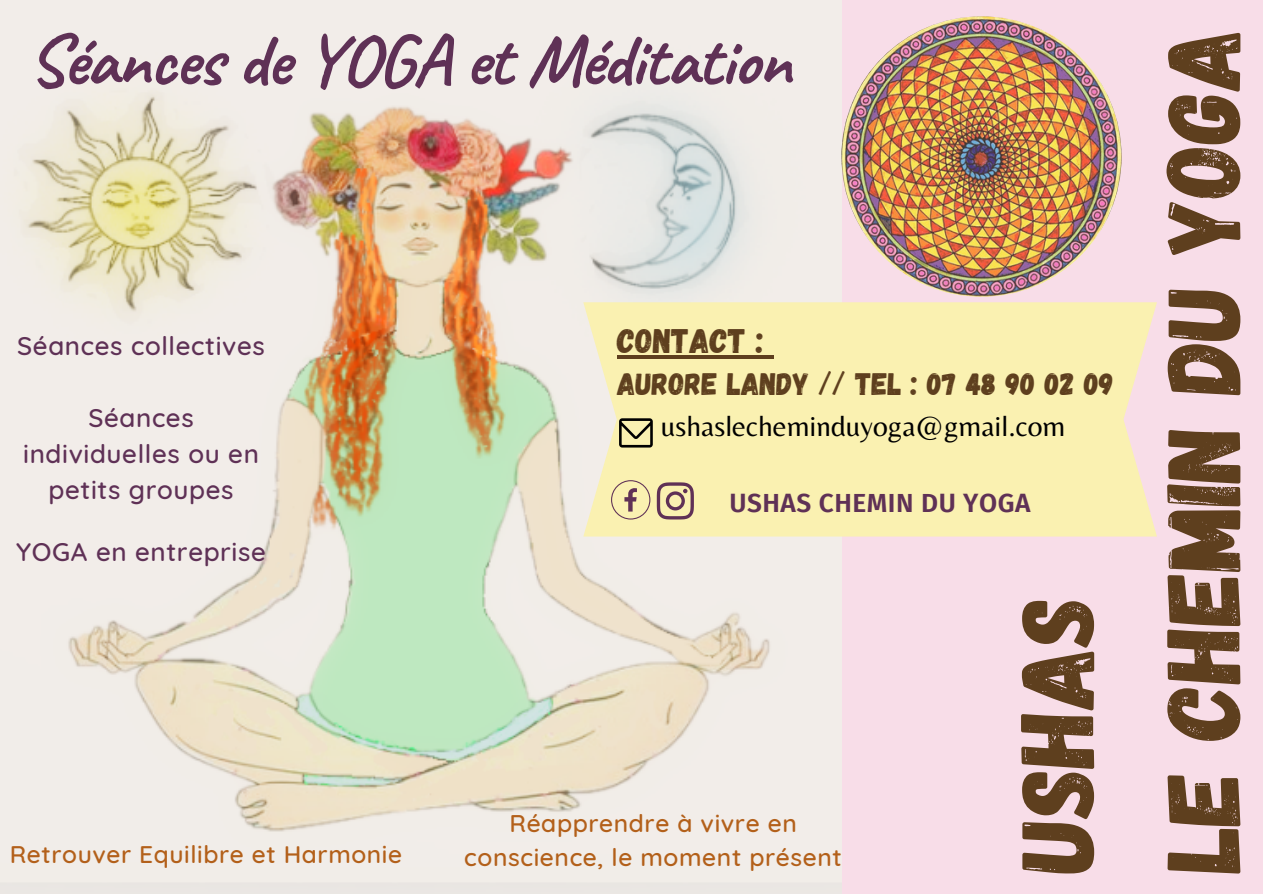
<style>
.page{position:relative;width:1263px;height:894px;background:#fff}
.page>*{position:absolute;margin:0;border:0;box-sizing:border-box;transform-origin:0 0}
.t1{font:104.55px "Gagalin";letter-spacing:-.01em;color:#5e3f1e}
.t2{font:700 73.5px "Caveat";letter-spacing:-.02em;color:#5f3156}
.t3{font:34.05px "Gagalin";color:#5e3f1e}
.t4{font:31.05px "Gagalin";color:#5e3f1e}
.t5{font:29.55px "Belleza";color:#000}
.t6{font:600 26.25px "Fira Sans";letter-spacing:.02em;color:#5f3156}
.t7{font:500 25.95px/36px "Quicksand";letter-spacing:.025em;color:#5f3156;text-align:center}
.t8{font:500 24.6px "Quicksand";letter-spacing:.025em;color:#b3601a}
.t9{font:500 24.45px "Quicksand";letter-spacing:.025em;color:#b3601a}
</style>
<div class="page">
<div style="left:0;top:0;width:1263px;height:893px;background:#f8dde8"></div>
<img style="left:0;top:0;width:841px;height:893px">
<img style="left:841px;top:16px;width:281px;height:281px;border-radius:50%">
<div style="left:583px;top:302px;width:574px;height:234px;background:#faf1b1"></div>
<hr style="left:617px;top:355px;width:147px;height:3px;background:#5e3f1e">
<svg style="left:764px;top:355px;width:10px;height:3px"></svg>
<svg style="left:611px;top:480px;width:39px;height:39px;background:#decea0"></svg>
<svg style="left:657px;top:482px;width:37px;height:37px"></svg>
<svg style="left:619px;top:418px;width:34px;height:29px"></svg>
<p class="t2" style="left:28px;top:14px;width:765px">Séances de YOGA et Méditation</p>
<p class="t7" style="left:17px;top:327px;width:249px">Séances collectives</p>
<p class="t7" style="left:23px;top:399px;width:237px">Séances individuelles ou en petits groupes</p>
<p class="t7" style="left:16px;top:533px;width:251px">YOGA en entreprise</p>
<p class="t3" style="left:617px;top:318px;width:148px">CONTACT :</p>
<p class="t4" style="left:617px;top:364px;width:498px">AURORE LANDY // TEL : 07 48 90 02 09</p>
<p class="t5" style="left:661px;top:408px;width:406px">ushaslecheminduyoga@gmail.com</p>
<p class="t6" style="left:729px;top:487px;width:302px">USHAS CHEMIN DU YOGA</p>
<p class="t8" style="left:509px;top:807px;width:289px">Réapprendre à vivre en</p>
<p class="t9" style="left:10px;top:838px;width:394px">Retrouver Equilibre et Harmonie</p>
<p class="t8" style="left:464px;top:841px;width:379px">conscience, le moment présent</p>
<p class="t1" style="left:989px;top:872px;width:278px;rotate:-90deg">USHAS</p>
<p class="t1" style="left:1135px;top:872px;width:846px;rotate:-90deg">LE CHEMIN DU YOGA</p>
</div>
